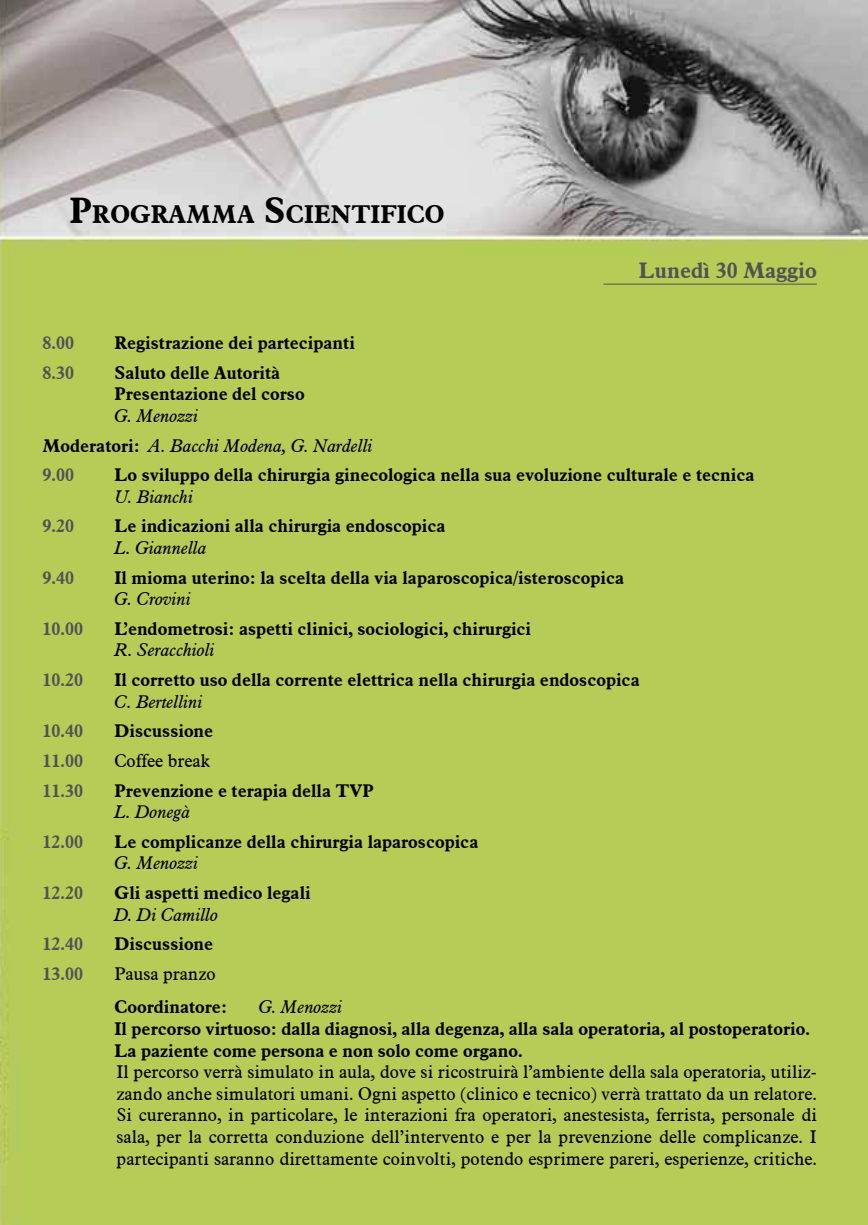
<style>
.page{position:relative;width:868px;height:1225px;background:#fff}
.page>*{position:absolute;margin:0;border:0;box-sizing:border-box;transform-origin:0 0}
.t1{font:700 25.2px "Aldine 721 BT";color:#000}
.t2{font:700 22px "Aldine 721 BT";color:#525254}
.t3{font:700 18px/21.6px "Aldine 721 BT";color:#000}
.t4{font:18px/21.6px "Aldine 721 BT";color:#000;text-align:justify}
.t5{font:italic 18px/29.6px "Aldine 721 BT";color:#000}
.t6{font:700 18px "Aldine 721 BT";color:#525254}
.s1{font-size:36px}
.s2{font-weight:700;font-style:normal}
.s3{font-weight:700;font-style:normal;color:#525254}
</style>
<div class="page">
<img style="left:0;top:0;width:867px;height:1225px">
<hr style="left:603px;top:284px;width:213px;height:1px;background:#525254">
<h1 class="t1" style="left:69px;top:199px;width:376px"><span class="s1">P</span>ROGRAMMA <span class="s1">S</span> CIENTIFICO</h1>
<p class="t2" style="left:639px;top:256px;width:179px">Lunedì 30 Maggio</p>
<p class="t6" style="left:43px;top:332px;width:33px">8.00</p>
<p class="t3" style="left:115px;top:332px;width:242px">Registrazione dei partecipanti</p>
<p class="t6" style="left:43px;top:361px;width:33px">8.30</p>
<p class="t3" style="left:115px;top:361px;width:191px">Saluto delle Autorità<br>Presentazione del corso</p>
<p class="t5" style="left:43px;top:401px;width:332px;text-indent:72px">G. Menozzi<br><span class="s2">Moderatori:</span> A. Bacchi Modena, G. Nardelli<br><span class="s3">9.00</span></p>
<p class="t3" style="left:115px;top:464px;width:641px">Lo sviluppo della chirurgia ginecologica nella sua evoluzione culturale e tecnica</p>
<p class="t5" style="left:115px;top:481px;width:80px">U. Bianchi</p>
<p class="t6" style="left:43px;top:515px;width:33px">9.20</p>
<p class="t3" style="left:115px;top:515px;width:332px">Le indicazioni alla chirurgia endoscopica</p>
<p class="t5" style="left:115px;top:533px;width:94px">L. Giannella</p>
<p class="t6" style="left:43px;top:566px;width:33px">9.40</p>
<p class="t3" style="left:115px;top:566px;width:511px">Il mioma uterino: la scelta della via laparoscopica/isteroscopica</p>
<p class="t5" style="left:115px;top:584px;width:78px">G. Crovini</p>
<p class="t6" style="left:43px;top:617px;width:42px">10.00</p>
<p class="t3" style="left:115px;top:617px;width:418px">L’endometrosi: aspetti clinici, sociologici, chirurgici</p>
<p class="t5" style="left:115px;top:635px;width:102px">R. Seracchioli</p>
<p class="t6" style="left:43px;top:669px;width:42px">10.20</p>
<p class="t3" style="left:115px;top:669px;width:526px">Il corretto uso della corrente elettrica nella chirurgia endoscopica</p>
<p class="t5" style="left:115px;top:686px;width:89px">C. Bertellini</p>
<p class="t6" style="left:43px;top:720px;width:42px">10.40</p>
<p class="t3" style="left:115px;top:720px;width:100px">Discussione</p>
<p class="t6" style="left:43px;top:749px;width:42px">11.00</p>
<p class="t4" style="left:115px;top:749px;width:97px">Coffee break</p>
<p class="t6" style="left:43px;top:779px;width:42px">11.30</p>
<p class="t3" style="left:115px;top:779px;width:261px">Prevenzione e terapia della TVP</p>
<p class="t5" style="left:115px;top:796px;width:77px">L. Donegà</p>
<p class="t6" style="left:43px;top:830px;width:42px">12.00</p>
<p class="t3" style="left:115px;top:830px;width:365px">Le complicanze della chirurgia laparoscopica</p>
<p class="t5" style="left:115px;top:848px;width:85px">G. Menozzi</p>
<p class="t6" style="left:43px;top:881px;width:42px">12.20</p>
<p class="t3" style="left:115px;top:881px;width:198px">Gli aspetti medico legali</p>
<p class="t5" style="left:115px;top:899px;width:105px">D. Di Camillo</p>
<p class="t6" style="left:43px;top:932px;width:42px">12.40</p>
<p class="t3" style="left:115px;top:932px;width:100px">Discussione</p>
<p class="t6" style="left:43px;top:962px;width:42px">13.00</p>
<p class="t4" style="left:115px;top:962px;width:102px">Pausa pranzo</p>
<p class="t3" style="left:115px;top:996px;width:114px">Coordinatore:</p>
<p class="t5" style="left:259px;top:992px;width:85px">G. Menozzi</p>
<p class="t3" style="left:115px;top:1017px;width:696px">Il percorso virtuoso: dalla diagnosi, alla degenza, alla sala operatoria, al postoperatorio.<br>La paziente come persona e non solo come organo.</p>
<p class="t4" style="left:117px;top:1060px;width:701px">Il percorso verrà simulato in aula, dove si ricostruirà l’ambiente della sala operatoria, utiliz&shy;zando anche simulatori umani. Ogni aspetto (clinico e tecnico) verrà trattato da un relatore.<br>Si cureranno, in particolare, le interazioni fra operatori, anestesista, ferrista, personale di sala, per la corretta conduzione dell’intervento e per la prevenzione delle complicanze. I partecipanti saranno direttamente coinvolti, potendo esprimere pareri, esperienze, critiche.</p>
</div>
